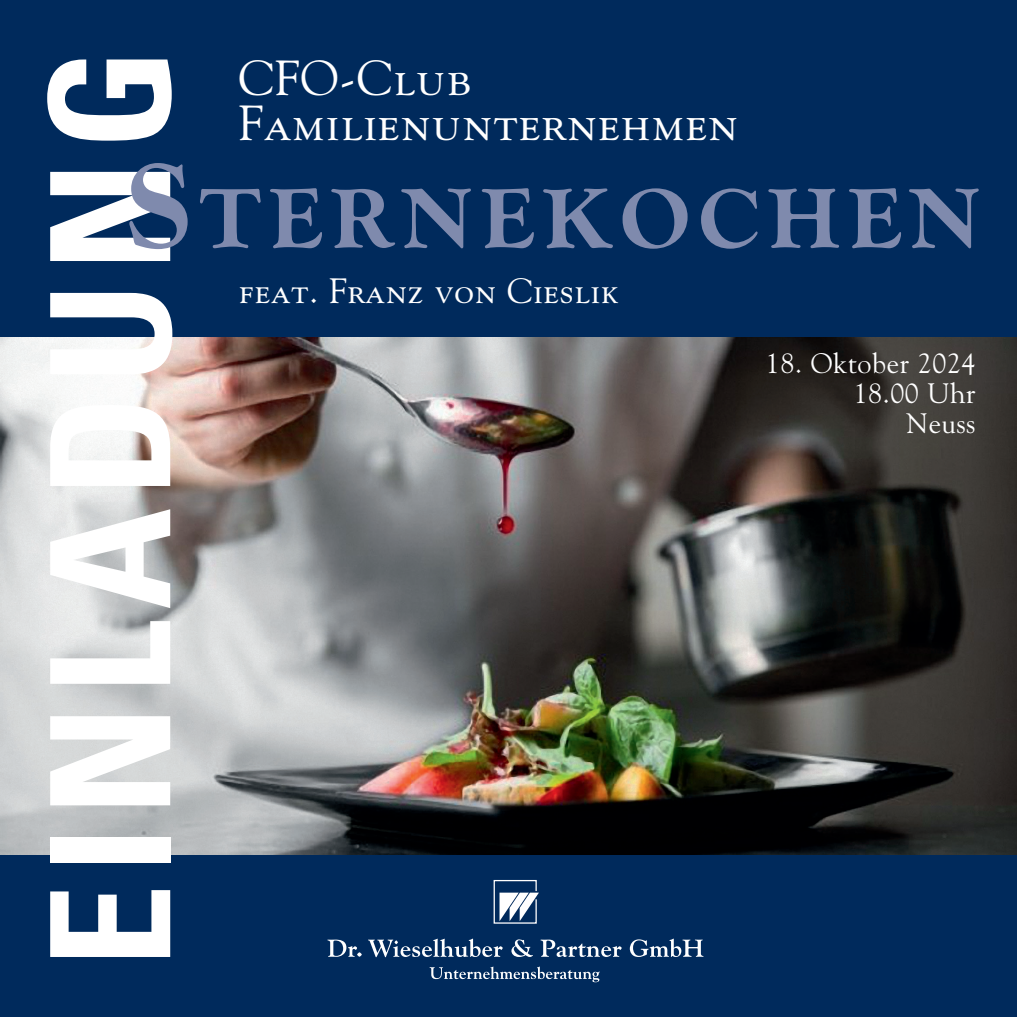
<style>
.page{position:relative;width:1017px;height:1017px;background:#002a5c}
.page>*{position:absolute;margin:0;border:0;box-sizing:border-box;transform-origin:0 0}
.t1{font:700 condensed 166.25px "Univers LT Pro";letter-spacing:.065em;color:#fff}
.t2{font:700 expanded 88.2px "Goudy Old Sty";letter-spacing:.095em;color:#7f8aad}
.t3{font:49px/45.5px "Goudy Std";letter-spacing:.02em;color:#fff}
.t4{font:35px "Goudy Std";letter-spacing:.02em;color:#fff}
.t5{font:28px/29.8px "Goudy Std";letter-spacing:.02em;color:#fff;text-align:right}
.s1{font-size:126px}
</style>
<div class="page">
<img style="left:0;top:338px;width:1017px;height:517px">
<svg style="left:493px;top:880px;width:46px;height:44px"></svg>
<svg style="left:327px;top:940px;width:35px;height:17px"></svg>
<svg style="left:368px;top:939px;width:135px;height:18px"></svg>
<svg style="left:511px;top:939px;width:22px;height:18px"></svg>
<svg style="left:540px;top:939px;width:82px;height:18px"></svg>
<svg style="left:630px;top:939px;width:74px;height:18px"></svg>
<svg style="left:429px;top:966px;width:170px;height:16px"></svg>
<h1 class="t1" style="left:9px;top:967px;width:921px;rotate:-90deg">EINLADUNG</h1>
<p class="t3" style="left:239px;top:54px;width:501px">CFO-Club<br>Familienunternehmen</p>
<h2 class="t2" style="left:126px;top:169px;width:855px"><span class="s1">S</span>TERNEKOCHEN</h2>
<p class="t4" style="left:239px;top:270px;width:381px">feat. Franz von Cieslik</p>
<p class="t5" style="left:766px;top:348px;width:211px">18. Oktober 2024<br>18.00 Uhr<br>Neuss</p>
</div>
